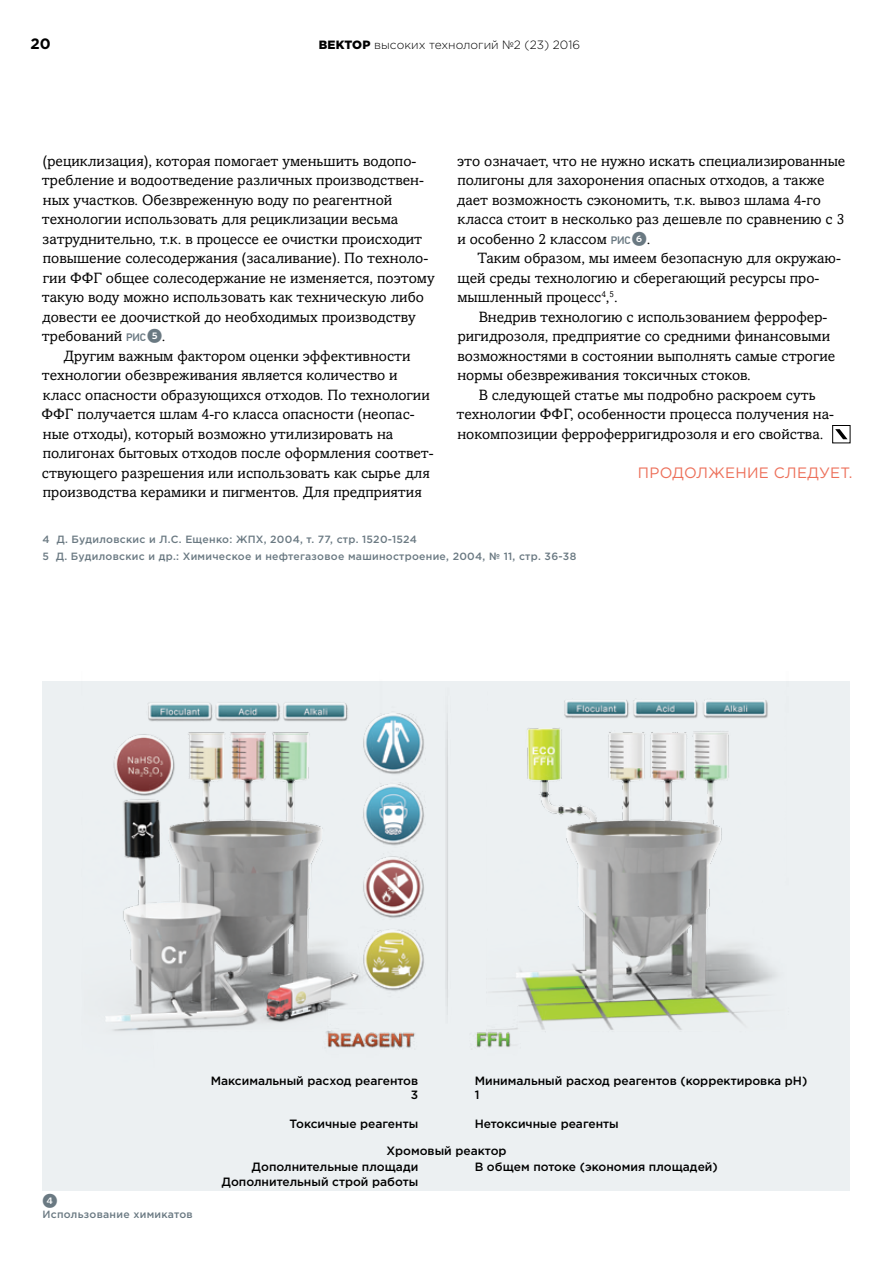
<style>
.page{position:relative;width:893px;height:1263px;background:#fff}
.page>*{position:absolute;margin:0;border:0;box-sizing:border-box;transform-origin:0 0}
.t1{font:15px/19.5px "Amasis MTW1 G";color:#000}
.t2{font:15px "Gotham Pro";letter-spacing:.02em;color:#ed705a}
.t3{font:700 15px "Gotham Pro";color:#000}
.t4{font:15px "Whitney Index Black Round Bd";color:#6a7982}
.t5{font:500 12px/14.4px "Gotham Pro";color:#000;text-align:right}
.t6{font:300 12px "Gotham Pro";color:#000}
.t7{font:500 10.5px/17.7px "Gotham Pro";letter-spacing:.025em;color:#6a7982}
.s1{font-weight:900}
.s2{font-family:"PF Din Text Pro";font-weight:500;font-size:10.8px;color:#6a7982}
.s3{font-family:"Whitney Index Black Round Bd";color:#6a7982}
</style>
<div class="page">
<div style="left:832px;top:425px;width:18px;height:18px;border:1px solid #000"></div>
<svg style="left:835px;top:429px;width:12px;height:10px"></svg>
<div style="left:43px;top:681px;width:807px;height:510px;background:#ecf0f2"></div>
<img style="left:106px;top:700px;width:670px;height:348px">
<p class="t3" style="left:31px;top:35px;width:22px">20</p>
<p class="t6" style="left:319px;top:38px;width:263px"><span class="s1">ВЕКТОР</span> высоких технологий №2 (23) 2016</p>
<p class="t1" style="left:43px;top:152px;width:375px">(рециклизация), которая помогает уменьшить водопо-</p>
<p class="t1" style="left:42px;top:171px;width:383px">требление и водоотведение различных производствен-</p>
<p class="t1" style="left:43px;top:191px;width:351px">ных участков. Обезвреженную воду по реагентной</p>
<p class="t1" style="left:42px;top:210px;width:358px">технологии использовать для рециклизации весьма</p>
<p class="t1" style="left:42px;top:230px;width:381px">затруднительно, т.к. в процессе ее очистки происходит</p>
<p class="t1" style="left:43px;top:249px;width:387px">повышение солесодержания (засаливание). По техноло-</p>
<p class="t1" style="left:43px;top:269px;width:393px">гии ФФГ общее солесодержание не изменяется, поэтому</p>
<p class="t1" style="left:42px;top:288px;width:383px">такую воду можно использовать как техническую либо</p>
<p class="t1" style="left:42px;top:308px;width:375px">довести ее доочисткой до необходимых производству</p>
<p class="t1" style="left:42px;top:327px;width:125px">требований <span class="s2">РИС</span><span class="s3">5</span>.</p>
<p class="t1" style="left:64px;top:347px;width:348px">Другим важным фактором оценки эффективности</p>
<p class="t1" style="left:42px;top:366px;width:357px">технологии обезвреживания является количество и</p>
<p class="t1" style="left:43px;top:386px;width:388px">класс опасности образующихся отходов. По технологии</p>
<p class="t1" style="left:41px;top:405px;width:375px">ФФГ получается шлам 4-го класса опасности (неопас-</p>
<p class="t1" style="left:43px;top:425px;width:352px">ные отходы), который возможно утилизировать на</p>
<p class="t1" style="left:43px;top:444px;width:392px">полигонах бытовых отходов после оформления соответ-</p>
<p class="t1" style="left:42px;top:464px;width:389px">ствующего разрешения или использовать как сырье для</p>
<p class="t1" style="left:43px;top:483px;width:380px">производства керамики и пигментов. Для предприятия</p>
<p class="t1" style="left:457px;top:152px;width:390px">это означает, что не нужно искать специализированные полигоны для захоронения опасных отходов, а также дает возможность сэкономить, т.к. вывоз шлама 4-го класса стоит в несколько раз дешевле по сравнению с 3 и особенно 2 классом <span class="s2">РИС</span><span class="s3">6</span>.</p>
<p class="t1" style="left:457px;top:249px;width:385px;text-indent:20px">Таким образом, мы имеем безопасную для окружаю&shy;щей среды технологию и сберегающий ресурсы про&shy;мышленный процесс<sup>4</sup>,<sup>5</sup>.</p>
<p class="t1" style="left:457px;top:308px;width:379px;text-indent:21px">Внедрив технологию с использованием феррофер&shy;ригидрозоля, предприятие со средними финансовыми возможностями в состоянии выполнять самые строгие нормы обезвреживания токсичных стоков.</p>
<p class="t1" style="left:457px;top:386px;width:379px;text-indent:22px">В следующей статье мы подробно раскроем суть технологии ФФГ, особенности процесса получения на&shy;нокомпозиции ферроферригидрозоля и его свойства.</p>
<p class="t2" style="left:638px;top:464px;width:216px">ПРОДОЛЖЕНИЕ СЛЕДУЕТ.</p>
<p class="t7" style="left:43px;top:530px;width:535px">4 Д. Будиловскис и Л.С. Ещенко: ЖПХ, 2004, т. 77, стр. 1520-1524<br>5 Д. Будиловскис и др.: Химическое и нефтегазовое машиностроение, 2004, № 11, стр. 36-38</p>
<p class="t4" style="left:43px;top:1194px;width:17px">4</p>
<p class="t7" style="left:43px;top:1205px;width:152px">Использование химикатов</p>
<p class="t5" style="left:211px;top:1073px;width:209px">Максимальный расход реагентов<br>3</p>
<p class="t5" style="left:290px;top:1116px;width:130px">Токсичные реагенты</p>
<p class="t5" style="left:222px;top:1159px;width:198px">Дополнительные площади<br>Дополнительный строй работы</p>
<p class="t5" style="left:475px;top:1073px;width:334px;text-align:left">Минимальный расход реагентов (корректировка pH)<br>1</p>
<p class="t5" style="left:475px;top:1116px;width:146px">Нетоксичные реагенты</p>
<p class="t5" style="left:475px;top:1159px;width:245px">В общем потоке (экономия площадей)</p>
<p class="t5" style="left:386px;top:1143px;width:122px">Хромовый реактор</p>
</div>
